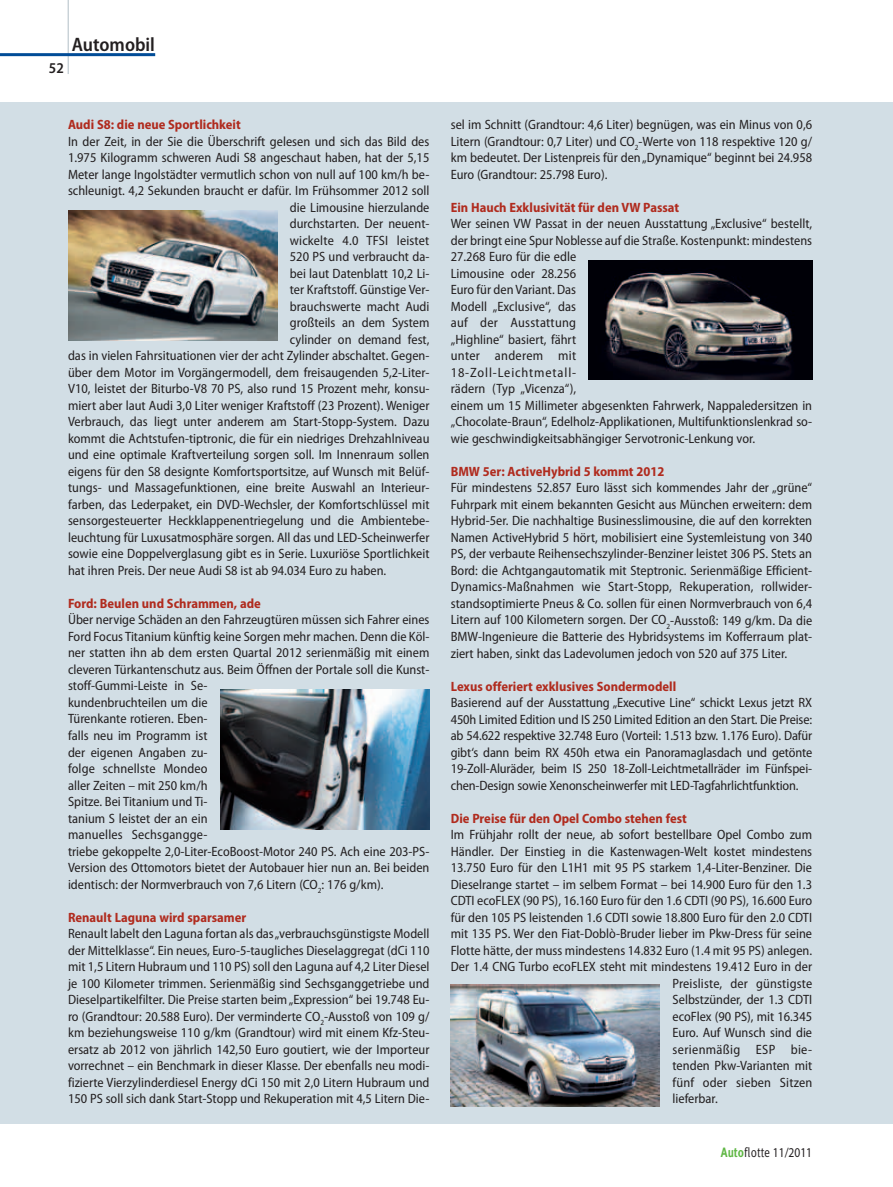
<style>
.page{position:relative;width:893px;height:1187px;background:#fff}
.page>*{position:absolute;margin:0;border:0;box-sizing:border-box;transform-origin:0 0}
.t1{font:600 semi-condensed 19.5px "Myriad Pro";color:#231f20}
.t2{font:600 semi-condensed 15px "Myriad Pro";color:#231f20}
.t3{font:semi-condensed 13.5px/16.5px "Myriad Pro";color:#231f20;text-align:justify}
.t4{font:700 semi-condensed 13.5px "Myriad Pro";color:#b02b1e}
.t5{font:semi-condensed 13.5px "Myriad Pro";letter-spacing:.025em;color:#231f20}
.t6{font:13.5px "Myriad Pro";color:#231f20;scale:.85 1}
.s1{font-family:"Meta OT";font-weight:700;color:#60b745}
.s2{font-family:"Meta OT"}
</style>
<div class="page">
<hr style="left:68px;top:0;width:1px;height:74px;background:#b1bec6">
<hr style="left:0;top:53px;width:155px;height:3px;background:#014c97">
<div style="left:0;top:102px;width:893px;height:1021px;background:#d2dee5"></div>
<img style="left:68px;top:210px;width:209px;height:130px">
<img style="left:451px;top:984px;width:209px;height:122px">
<img style="left:220px;top:689px;width:209px;height:140px">
<img style="left:589px;top:260px;width:223px;height:119px">
<p class="t2" style="left:49px;top:60px;width:16px">52</p>
<h1 class="t1" style="left:72px;top:33px;width:85px">Automobil</h1>
<p class="t4" style="left:68px;top:117px;width:174px">Audi S8: die neue Sportlichkeit</p>
<p class="t3" style="left:68px;top:133px;width:363px">In der Zeit, in der Sie die Überschrift gelesen und sich das Bild des</p>
<p class="t3" style="left:68px;top:150px;width:363px">1.975 Kilogramm schweren Audi S8 angeschaut haben, hat der 5,15</p>
<p class="t3" style="left:68px;top:166px;width:363px">Meter lange Ingolstädter vermutlich schon von null auf 100 km/h be-</p>
<p class="t3" style="left:68px;top:183px;width:363px">schleunigt. 4,2 Sekunden braucht er dafür. Im Frühsommer 2012 soll</p>
<p class="t3" style="left:290px;top:199px;width:141px">die Limousine hierzulande</p>
<p class="t3" style="left:290px;top:216px;width:141px">durchstarten. Der neuent-</p>
<p class="t3" style="left:290px;top:232px;width:141px">wickelte 4.0 TFSI leistet</p>
<p class="t3" style="left:290px;top:249px;width:141px">520 PS und verbraucht da-</p>
<p class="t3" style="left:290px;top:265px;width:141px">bei laut Datenblatt 10,2 Li-</p>
<p class="t3" style="left:290px;top:282px;width:141px">ter Kraftstoff. Günstige Ver-</p>
<p class="t3" style="left:290px;top:298px;width:141px">brauchswerte macht Audi</p>
<p class="t3" style="left:290px;top:315px;width:141px">großteils an dem System</p>
<p class="t3" style="left:290px;top:331px;width:141px">cylinder on demand fest,</p>
<p class="t3" style="left:68px;top:348px;width:363px">das in vielen Fahrsituationen vier der acht Zylinder abschaltet. Gegen-</p>
<p class="t3" style="left:68px;top:364px;width:363px">über dem Motor im Vorgängermodell, dem freisaugenden 5,2-Liter-</p>
<p class="t3" style="left:68px;top:381px;width:363px">V10, leistet der Biturbo-V8 70 PS, also rund 15 Prozent mehr, konsu-</p>
<p class="t3" style="left:68px;top:397px;width:363px">miert aber laut Audi 3,0 Liter weniger Kraftstoff (23 Prozent). Weniger</p>
<p class="t3" style="left:68px;top:414px;width:363px">Verbrauch, das liegt unter anderem am Start-Stopp-System. Dazu</p>
<p class="t3" style="left:68px;top:430px;width:363px">kommt die Achtstufen-tiptronic, die für ein niedriges Drehzahlniveau</p>
<p class="t3" style="left:68px;top:447px;width:363px">und eine optimale Kraftverteilung sorgen soll. Im Innenraum sollen</p>
<p class="t3" style="left:68px;top:463px;width:363px">eigens für den S8 designte Komfortsportsitze, auf Wunsch mit Belüf-</p>
<p class="t3" style="left:68px;top:480px;width:363px">tungs- und Massagefunktionen, eine breite Auswahl an Interieur-</p>
<p class="t3" style="left:68px;top:496px;width:363px">farben, das Lederpaket, ein DVD-Wechsler, der Komfortschlüssel mit</p>
<p class="t3" style="left:68px;top:513px;width:363px">sensorgesteuerter Heckklappenentriegelung und die Ambientebe-</p>
<p class="t3" style="left:68px;top:529px;width:363px">leuchtung für Luxusatmosphäre sorgen. All das und LED-Scheinwerfer</p>
<p class="t3" style="left:68px;top:546px;width:363px">sowie eine Doppelverglasung gibt es in Serie. Luxuriöse Sportlichkeit</p>
<p class="t3" style="left:68px;top:562px;width:320px">hat ihren Preis. Der neue Audi S8 ist ab 94.034 Euro zu haben.</p>
<p class="t4" style="left:68px;top:596px;width:194px">Ford: Beulen und Schrammen, ade</p>
<p class="t3" style="left:68px;top:612px;width:363px;text-align:left">Über nervige Schäden an den Fahrzeugtüren müssen sich Fahrer eines Ford Focus Titanium künftig keine Sorgen mehr machen. Denn die Köl&shy;ner statten ihn ab dem ersten Quartal 2012 serienmäßig mit einem cleveren Türkantenschutz aus. Beim Öffnen der Portale soll die Kunst&shy;stoff-Gummi-Leiste in Se-<br>kundenbruchteilen um die<br>Türenkante rotieren. Eben-<br>falls neu im Programm ist<br>der eigenen Angaben zu-<br>folge schnellste Mondeo<br>aller Zeiten – mit 250 km/h<br>Spitze. Bei Titanium und Ti-<br>tanium S leistet der an ein<br>manuelles Sechsgangge-<br>triebe gekoppelte 2,0-Liter-EcoBoost-Motor 240 PS. Ach eine 203-PS-Version des Ottomotors bietet der Autobauer hier nun an. Bei beiden identisch: der Normverbrauch von 7,6 Litern (CO<sub>2</sub>: 176 g/km).</p>
<p class="t4" style="left:68px;top:909px;width:180px">Renault Laguna wird sparsamer</p>
<p class="t3" style="left:68px;top:925px;width:363px">Renault labelt den Laguna fortan als das „verbrauchsgünstigste Modell der Mittelklasse“. Ein neues, Euro-5-taugliches Dieselaggregat (dCi 110 mit 1,5 Litern Hubraum und 110 PS) soll den Laguna auf 4,2 Liter Diesel je 100 Kilometer trimmen. Serienmäßig sind Sechsganggetriebe und Dieselpartikelfilter. Die Preise starten beim „Expression“ bei 19.748 Eu&shy;ro (Grandtour: 20.588 Euro). Der verminderte CO<sub>2</sub>-Ausstoß von 109 g/ km beziehungsweise 110 g/km (Grandtour) wird mit einem Kfz-Steu&shy;ersatz ab 2012 von jährlich 142,50 Euro goutiert, wie der Importeur vorrechnet – ein Benchmark in dieser Klasse. Der ebenfalls neu modi&shy;fizierte Vierzylinderdiesel Energy dCi 150 mit 2,0 Litern Hubraum und 150 PS soll sich dank Start-Stopp und Rekuperation mit 4,5 Litern Die-</p>
<p class="t3" style="left:451px;top:117px;width:363px">sel im Schnitt (Grandtour: 4,6 Liter) begnügen, was ein Minus von 0,6<br>Litern (Grandtour: 0,7 Liter) und CO<sub>2</sub>-Werte von 118 respektive 120 g/ km bedeutet. Der Listenpreis für den „Dynamique“ beginnt bei 24.958<br>Euro (Grandtour: 25.798 Euro).</p>
<p class="t4" style="left:451px;top:200px;width:230px">Ein Hauch Exklusivität für den VW Passat</p>
<p class="t3" style="left:451px;top:216px;width:363px;text-align:left">Wer seinen VW Passat in der neuen Ausstattung „Exclusive“ bestellt, der bringt eine Spur Noblesse auf die Straße. Kostenpunkt: mindestens 27.268 Euro für die edle<br>Limousine oder 28.256<br>Euro für den Variant. Das<br>Modell „Exclusive“, das<br>auf der Ausstattung<br>„Highline“ basiert, fährt<br>unter anderem mit<br>18-Zoll-Leichtmetall-<br>rädern (Typ „Vicenza“),<br>einem um 15 Millimeter abgesenkten Fahrwerk, Nappaledersitzen in „Chocolate-Braun“, Edelholz-Applikationen, Multifunktionslenkrad so&shy;wie geschwindigkeitsabhängiger Servotronic-Lenkung vor.</p>
<p class="t4" style="left:451px;top:464px;width:215px">BMW 5er: ActiveHybrid 5 kommt 2012</p>
<p class="t3" style="left:451px;top:480px;width:363px">Für mindestens 52.857 Euro lässt sich kommendes Jahr der „grüne“ Fuhrpark mit einem bekannten Gesicht aus München erweitern: dem Hybrid-5er. Die nachhaltige Businesslimousine, die auf den korrekten Namen ActiveHybrid 5 hört, mobilisiert eine Systemleistung von 340<br>PS, der verbaute Reihensechszylinder-Benziner leistet 306 PS. Stets an Bord: die Achtgangautomatik mit Steptronic. Serienmäßige Efficient-Dynamics-Maßnahmen wie Start-Stopp, Rekuperation, rollwider&shy;standsoptimierte Pneus &amp; Co. sollen für einen Normverbrauch von 6,4<br>Litern auf 100 Kilometern sorgen. Der CO<sub>2</sub>-Ausstoß: 149 g/km. Da die BMW-Ingenieure die Batterie des Hybridsystems im Kofferraum plat&shy;ziert haben, sinkt das Ladevolumen jedoch von 520 auf 375 Liter.</p>
<p class="t4" style="left:451px;top:678px;width:227px">Lexus offeriert exklusives Sondermodell</p>
<p class="t3" style="left:451px;top:694px;width:363px">Basierend auf der Ausstattung „Executive Line“ schickt Lexus jetzt RX 450h Limited Edition und IS 250 Limited Edition an den Start. Die Preise: ab 54.622 respektive 32.748 Euro (Vorteil: 1.513 bzw. 1.176 Euro). Dafür gibt‘s dann beim RX 450h etwa ein Panoramaglasdach und getönte 19-Zoll-Aluräder, beim IS 250 18-Zoll-Leichtmetallräder im Fünfspei&shy;chen-Design sowie Xenonscheinwerfer mit LED-Tagfahrlichtfunktion.</p>
<p class="t4" style="left:451px;top:810px;width:238px">Die Preise für den Opel Combo stehen fest</p>
<p class="t3" style="left:451px;top:826px;width:363px">Im Frühjahr rollt der neue, ab sofort bestellbare Opel Combo zum</p>
<p class="t3" style="left:451px;top:843px;width:363px">Händler. Der Einstieg in die Kastenwagen-Welt kostet mindestens</p>
<p class="t3" style="left:451px;top:859px;width:363px">13.750 Euro für den L1H1 mit 95 PS starkem 1,4-Liter-Benziner. Die</p>
<p class="t3" style="left:451px;top:876px;width:363px">Dieselrange startet – im selbem Format – bei 14.900 Euro für den 1.3</p>
<p class="t3" style="left:451px;top:892px;width:363px">CDTI ecoFLEX (90 PS), 16.160 Euro für den 1.6 CDTI (90 PS), 16.600 Euro</p>
<p class="t3" style="left:451px;top:909px;width:363px">für den 105 PS leistenden 1.6 CDTI sowie 18.800 Euro für den 2.0 CDTI</p>
<p class="t3" style="left:451px;top:925px;width:363px">mit 135 PS. Wer den Fiat-Doblò-Bruder lieber im Pkw-Dress für seine</p>
<p class="t3" style="left:451px;top:942px;width:363px">Flotte hätte, der muss mindestens 14.832 Euro (1.4 mit 95 PS) anlegen.</p>
<p class="t3" style="left:451px;top:958px;width:363px">Der 1.4 CNG Turbo ecoFLEX steht mit mindestens 19.412 Euro in der</p>
<p class="t3" style="left:673px;top:975px;width:141px">Preisliste, der günstigste</p>
<p class="t3" style="left:673px;top:991px;width:141px">Selbstzünder, der 1.3 CDTI</p>
<p class="t3" style="left:673px;top:1008px;width:141px">ecoFlex (90 PS), mit 16.345</p>
<p class="t3" style="left:673px;top:1024px;width:141px">Euro. Auf Wunsch sind die</p>
<p class="t5" style="left:673px;top:1041px;width:141px">serienmäßig ESP bie-</p>
<p class="t3" style="left:673px;top:1057px;width:141px">tenden Pkw-Varianten mit</p>
<p class="t3" style="left:673px;top:1074px;width:141px">fünf oder sieben Sitzen</p>
<p class="t3" style="left:673px;top:1090px;width:47px">lieferbar.</p>
<p class="t6" style="left:721px;top:1144px;width:109px"><span class="s1">Auto</span><span class="s2">flotte</span> 11/2011</p>
</div>
